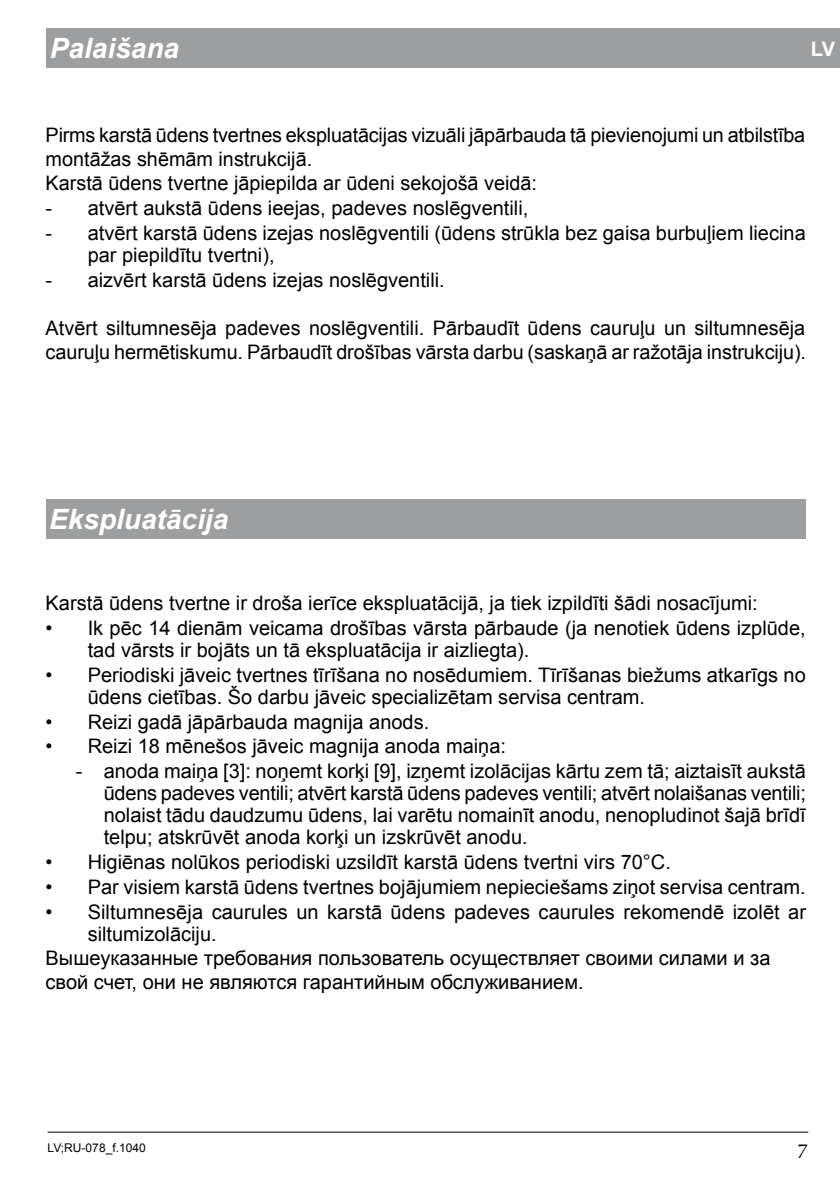
<style>
.page{position:relative;width:840px;height:1191px;background:#fff}
.page>*{position:absolute;margin:0;border:0;box-sizing:border-box;transform-origin:0 0}
.t1{font:italic 700 28px "Arial";color:#fff}
.t2{font:20px/22px "Arial";color:#000}
.t3{font:700 20px "Arial";color:#fff}
.t4{font:20px "Ottawa";color:#000}
.t5{font:12px "Arial";color:#000}
</style>
<div class="page">
<hr style="left:48px;top:1131px;width:759px;height:1px;background:#000">
<div style="left:47px;top:28px;width:792px;height:40px;background:#9c9e9f"></div>
<div style="left:46px;top:499px;width:759px;height:40px;background:#9c9e9f"></div>
<h1 class="t1" style="left:50px;top:29px;width:131px">Palaišana</h1>
<p class="t3" style="left:810px;top:35px;width:26px">LV</p>
<p class="t2" style="left:46px;top:123px;width:760px;line-height:24px">Pirms karstā ūdens tvertnes ekspluatācijas vizuāli jāpārbauda tā pievienojumi un atbilstība montāžas shēmām instrukcijā.<br>Karstā ūdens tvertne jāpiepilda ar ūdeni sekojošā veidā:</p>
<p class="t2" style="left:46px;top:197px;width:484px">- atvērt aukstā ūdens ieejas, padeves noslēgventili,</p>
<p class="t2" style="left:88px;top:222px;width:719px;text-indent:-42px">- atvērt karstā ūdens izejas noslēgventili (ūdens strūkla bez gaisa burbuļiem liecina par piepildītu tvertni),</p>
<p class="t2" style="left:46px;top:269px;width:400px">- aizvērt karstā ūdens izejas noslēgventili.</p>
<p class="t2" style="left:46px;top:316px;width:761px;line-height:24px">Atvērt siltumnesēja padeves noslēgventili. Pārbaudīt ūdens cauruļu un siltumnesēja cauruļu hermētiskumu. Pārbaudīt drošības vārsta darbu (saskaņā ar ražotāja instrukciju).</p>
<h1 class="t1" style="left:49px;top:500px;width:180px">Ekspluatācija</h1>
<p class="t2" style="left:46px;top:592px;width:713px">Karstā ūdens tvertne ir droša ierīce ekspluatācijā, ja tiek izpildīti šādi nosacījumi:</p>
<p class="t2" style="left:88px;top:617px;width:719px;text-indent:-42px">• Ik pēc 14 dienām veicama drošības vārsta pārbaude (ja nenotiek ūdens izplūde, tad vārsts ir bojāts un tā ekspluatācija ir aizliegta).</p>
<p class="t2" style="left:88px;top:664px;width:719px;text-indent:-42px">• Periodiski jāveic tvertnes tīrīšana no nosēdumiem. Tīrīšanas biežums atkarīgs no ūdens cietības. Šo darbu jāveic specializētam servisa centram.</p>
<p class="t2" style="left:46px;top:710px;width:385px">• Reizi gadā jāpārbauda magnija anods.</p>
<p class="t2" style="left:46px;top:735px;width:461px">• Reizi 18 mēnešos jāveic magnija anoda maiņa:</p>
<p class="t2" style="left:104px;top:760px;width:703px;text-align:justify;text-indent:-28px">- anoda maiņa [3]: noņemt korķi [9], izņemt izolācijas kārtu zem tā; aiztaisīt aukstā ūdens padeves ventili; atvērt karstā ūdens padeves ventili; atvērt nolaišanas ventili; nolaist tādu daudzumu ūdens, lai varētu nomainīt anodu, nenopludinot šajā brīdī telpu; atskrūvēt anoda korķi un izskrūvēt anodu.</p>
<p class="t2" style="left:46px;top:851px;width:626px">• Higiēnas nolūkos periodiski uzsildīt karstā ūdens tvertni virs 70°C.</p>
<p class="t2" style="left:46px;top:876px;width:761px">• Par visiem karstā ūdens tvertnes bojājumiem nepieciešams ziņot servisa centram.</p>
<p class="t2" style="left:88px;top:900px;width:719px;text-indent:-42px">• Siltumnesēja caurules un karstā ūdens padeves caurules rekomendē izolēt ar siltumizolāciju.</p>
<p class="t2" style="left:46px;top:945px;width:726px;line-height:24px">Вышеуказанные требования пользователь осуществляет своими силами и за свой счет, они не являются гарантийным обслуживанием.</p>
<p class="t5" style="left:48px;top:1139px;width:100px">LV;RU-078_f.1040</p>
<p class="t4" style="left:796px;top:1139px;width:13px">7</p>
</div>
